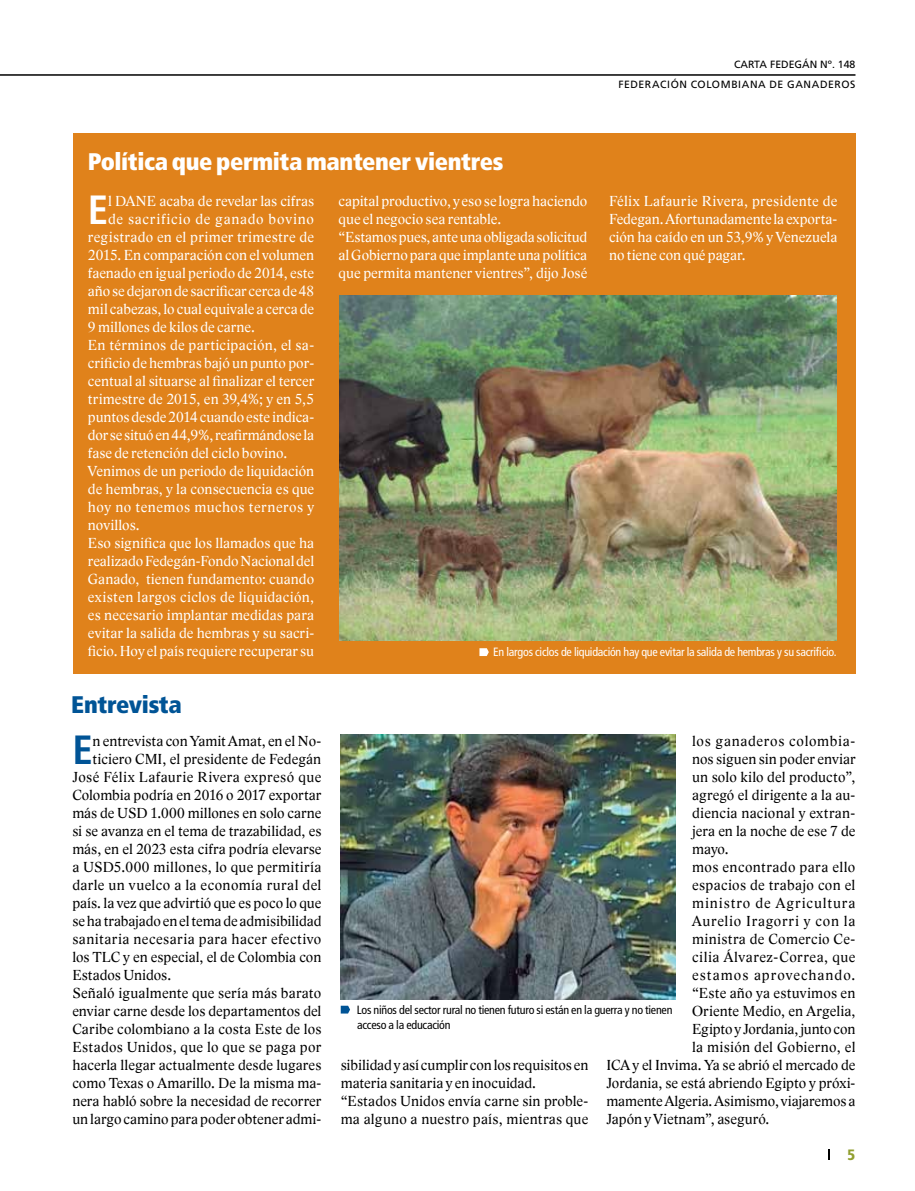
<style>
.page{position:relative;width:915px;height:1191px;background:#fff}
.page>*{position:absolute;margin:0;border:0;box-sizing:border-box;transform-origin:0 0}
.t1{font:700 condensed 40.8px "Frutiger LT Std";color:#fff}
.t2{font:700 condensed 40.8px "Frutiger LT Std";color:#005496}
.t3{font:900 condensed 24px "Frutiger LT Std";letter-spacing:-.015em;color:#fff}
.t4{font:900 condensed 24px "Frutiger LT Std";letter-spacing:-.015em;color:#005496}
.t5{font:15px/18px "Lido STF";letter-spacing:.01em;color:#000}
.t6{font:15px/18px "Lido STF";letter-spacing:.005em;color:#fff}
.t7{font:15px "Lido STF";letter-spacing:.035em;color:#000}
.t8{font:15px "Lido STF";letter-spacing:.025em;color:#fff}
.t9{font:15px "Lido STF";letter-spacing:.03em;color:#000}
.t10{font:15px "Lido STF";letter-spacing:.05em;color:#000}
.t11{font:15px "Lido STF";letter-spacing:.035em;color:#fff}
.t12{font:15px "Lido STF";letter-spacing:.05em;color:#fff}
.t13{font:15px "Lido STF";letter-spacing:.04em;color:#000}
.t14{font:15px "Lido STF";letter-spacing:.065em;color:#000}
.t15{font:15px "Lido STF";letter-spacing:.07em;color:#000}
.t16{font:900 condensed 15px "Frutiger LT Std";color:#919f30}
.t17{font:condensed 12px/15px "Frutiger LT Std";letter-spacing:-.02em;color:#000}
.t18{font:condensed 12px "Frutiger LT Std";letter-spacing:-.02em;color:#fff}
.t19{font:10.5px "Frutiger LT Std";letter-spacing:.05em;color:#000}
</style>
<div class="page">
<div style="left:73px;top:134px;width:782px;height:540px;background:#e0821b"></div>
<hr style="left:0;top:75px;width:855px;height:1px;background:#000">
<svg style="left:340px;top:1005px;width:10px;height:8px"></svg>
<img style="left:339px;top:296px;width:496px;height:344px">
<svg style="left:479px;top:648px;width:9px;height:8px"></svg>
<img style="left:340px;top:734px;width:334px;height:265px">
<p class="t19" style="left:733px;top:58px;width:8px">CAR</p>
<p class="t19" style="left:754px;top:58px;width:23px">TA FEDEG</p>
<p class="t19" style="left:801px;top:58px;width:55px">ÁN Nº. 148</p>
<p class="t19" style="left:618px;top:79px;width:238px">FEDERACIÓN COLOMBIANA DE GANADEROS</p>
<h2 class="t3" style="left:88px;top:147px;width:417px">Política que permita mantener vientres</h2>
<h1 class="t1" style="left:88px;top:185px;width:22px">E</h1>
<p class="t6" style="left:108px;top:192px;width:207px">l DANE acaba de revelar las cifras</p>
<p class="t6" style="left:338px;top:192px;width:250px">capital productivo, y eso se logra haciendo que el negocio sea rentable.<br>“Estamos pues, ante una obligada solicitud al Gobierno para que implante una política que permita mantener vientres”, dijo José</p>
<p class="t6" style="left:609px;top:192px;width:230px;text-align:justify">Félix Lafaurie Rivera, presidente de Fedegan. Afortunadamente la exporta&shy;ción ha caído en un 53,9% y Venezuela no tiene con qué pagar.</p>
<p class="t12" style="left:108px;top:210px;width:207px">de sacrificio de ganado bovino</p>
<p class="t8" style="left:88px;top:228px;width:228px">registrado en el primer trimestre de</p>
<p class="t6" style="left:88px;top:246px;width:228px">2015. En comparación con el volumen</p>
<p class="t6" style="left:88px;top:264px;width:228px">faenado en igual periodo de 2014, este</p>
<p class="t6" style="left:88px;top:282px;width:228px">año se dejaron de sacrificar cerca de 48</p>
<p class="t6" style="left:88px;top:300px;width:227px">mil cabezas, lo cual equivale a cerca de</p>
<p class="t6" style="left:88px;top:318px;width:168px">9 millones de kilos de carne.</p>
<p class="t6" style="left:88px;top:336px;width:227px">En términos de participación, el sa-</p>
<p class="t6" style="left:88px;top:354px;width:227px">crificio de hembras bajó un punto por-</p>
<p class="t6" style="left:88px;top:372px;width:227px">centual al situarse al finalizar el tercer</p>
<p class="t6" style="left:88px;top:390px;width:227px">trimestre de 2015, en 39,4%; y en 5,5</p>
<p class="t6" style="left:88px;top:408px;width:227px">puntos desde 2014 cuando este indica-</p>
<p class="t6" style="left:88px;top:426px;width:227px">dor se situó en 44,9%, reafirmándose la</p>
<p class="t6" style="left:88px;top:444px;width:201px">fase de retención del ciclo bovino.</p>
<p class="t6" style="left:88px;top:462px;width:227px">Venimos de un periodo de liquidación</p>
<p class="t6" style="left:88px;top:480px;width:228px">de hembras, y la consecuencia es que</p>
<p class="t11" style="left:88px;top:498px;width:227px">hoy no tenemos muchos terneros y</p>
<p class="t6" style="left:88px;top:516px;width:53px">novillos.</p>
<p class="t6" style="left:88px;top:534px;width:228px">Eso significa que los llamados que ha</p>
<p class="t6" style="left:88px;top:552px;width:227px">realizado Fedegán-Fondo Nacional del</p>
<p class="t6" style="left:88px;top:570px;width:227px">Ganado, tienen fundamento: cuando</p>
<p class="t8" style="left:88px;top:588px;width:228px">existen largos ciclos de liquidación,</p>
<p class="t6" style="left:88px;top:606px;width:228px">es necesario implantar medidas para</p>
<p class="t6" style="left:88px;top:624px;width:227px">evitar la salida de hembras y su sacri-</p>
<p class="t6" style="left:88px;top:642px;width:227px">ficio. Hoy el país requiere recuperar su</p>
<p class="t18" style="left:493px;top:645px;width:344px">En largos ciclos de liquidación hay que evitar la salida de hembras y su sacrificio.</p>
<h2 class="t4" style="left:71px;top:689px;width:112px">Entrevista</h2>
<h1 class="t2" style="left:72px;top:725px;width:22px">E</h1>
<p class="t5" style="left:92px;top:732px;width:230px">n entrevista con Yamit Amat, en el No-</p>
<p class="t5" style="left:92px;top:750px;width:230px">ticiero CMI, el presidente de Fedegán</p>
<p class="t7" style="left:72px;top:768px;width:250px">José Félix Lafaurie Rivera expresó que</p>
<p class="t5" style="left:72px;top:786px;width:250px">Colombia podría en 2016 o 2017 exportar</p>
<p class="t5" style="left:72px;top:804px;width:250px">más de USD 1.000 millones en solo carne</p>
<p class="t5" style="left:72px;top:822px;width:250px">si se avanza en el tema de trazabilidad, es</p>
<p class="t5" style="left:72px;top:840px;width:250px">más, en el 2023 esta cifra podría elevarse</p>
<p class="t5" style="left:72px;top:858px;width:250px">a USD5.000 millones, lo que permitiría</p>
<p class="t9" style="left:72px;top:876px;width:250px">darle un vuelco a la economía rural del</p>
<p class="t5" style="left:72px;top:894px;width:250px">país. la vez que advirtió que es poco lo que</p>
<p class="t5" style="left:72px;top:912px;width:250px">se ha trabajado en el tema de admisibilidad</p>
<p class="t7" style="left:72px;top:930px;width:250px">sanitaria necesaria para hacer efectivo</p>
<p class="t5" style="left:72px;top:948px;width:250px">los TLC y en especial, el de Colombia con</p>
<p class="t5" style="left:72px;top:966px;width:100px">Estados Unidos.</p>
<p class="t5" style="left:72px;top:984px;width:250px">Señaló igualmente que sería más barato</p>
<p class="t5" style="left:72px;top:1002px;width:250px">enviar carne desde los departamentos del</p>
<p class="t5" style="left:72px;top:1020px;width:250px">Caribe colombiano a la costa Este de los</p>
<p class="t5" style="left:72px;top:1038px;width:250px">Estados Unidos, que lo que se paga por</p>
<p class="t5" style="left:72px;top:1056px;width:250px">hacerla llegar actualmente desde lugares</p>
<p class="t5" style="left:72px;top:1074px;width:250px">como Texas o Amarillo. De la misma ma-</p>
<p class="t5" style="left:72px;top:1092px;width:250px">nera habló sobre la necesidad de recorrer</p>
<p class="t5" style="left:72px;top:1110px;width:250px">un largo camino para poder obtener admi-</p>
<p class="t10" style="left:691px;top:732px;width:165px">los ganaderos colombia-</p>
<p class="t5" style="left:691px;top:750px;width:165px">nos siguen sin poder enviar</p>
<p class="t5" style="left:691px;top:768px;width:165px">un solo kilo del producto”,</p>
<p class="t5" style="left:691px;top:786px;width:165px">agregó el dirigente a la au-</p>
<p class="t5" style="left:691px;top:804px;width:165px">diencia nacional y extran-</p>
<p class="t5" style="left:691px;top:822px;width:165px">jera en la noche de ese 7 de</p>
<p class="t5" style="left:691px;top:840px;width:38px">mayo.</p>
<p class="t9" style="left:691px;top:858px;width:165px">mos encontrado para ello</p>
<p class="t5" style="left:691px;top:876px;width:165px">espacios de trabajo con el</p>
<p class="t14" style="left:691px;top:894px;width:165px">ministro de Agricultura</p>
<p class="t10" style="left:691px;top:912px;width:165px">Aurelio Iragorri y con la</p>
<p class="t5" style="left:691px;top:930px;width:165px">ministra de Comercio Ce-</p>
<p class="t13" style="left:691px;top:948px;width:165px">cilia Álvarez-Correa, que</p>
<p class="t15" style="left:691px;top:966px;width:165px">estamos aprovechando.</p>
<p class="t5" style="left:691px;top:984px;width:165px">“Este año ya estuvimos en</p>
<p class="t5" style="left:691px;top:1002px;width:165px">Oriente Medio, en Argelia,</p>
<p class="t5" style="left:691px;top:1020px;width:165px">Egipto y Jordania, junto con</p>
<p class="t5" style="left:691px;top:1038px;width:165px">la misión del Gobierno, el</p>
<p class="t5" style="left:606px;top:1056px;width:250px">ICA y el Invima. Ya se abrió el mercado de</p>
<p class="t5" style="left:606px;top:1074px;width:250px">Jordania, se está abriendo Egipto y próxi-</p>
<p class="t5" style="left:606px;top:1092px;width:250px">mamente Algeria. Asimismo, viajaremos a</p>
<p class="t5" style="left:606px;top:1110px;width:164px">Japón y Vietnam”, aseguró.</p>
<p class="t17" style="left:357px;top:1002px;width:317px">Los niños del sector rural no tienen futuro si están en la guerra y no tienen acceso a la educación</p>
<p class="t5" style="left:340px;top:1056px;width:249px">sibilidad y así cumplir con los requisitos en materia sanitaria y en inocuidad. “Estados Unidos envía carne sin proble&shy;ma alguno a nuestro país, mientras que</p>
<p class="t16" style="left:847px;top:1146px;width:9px">5</p>
</div>
